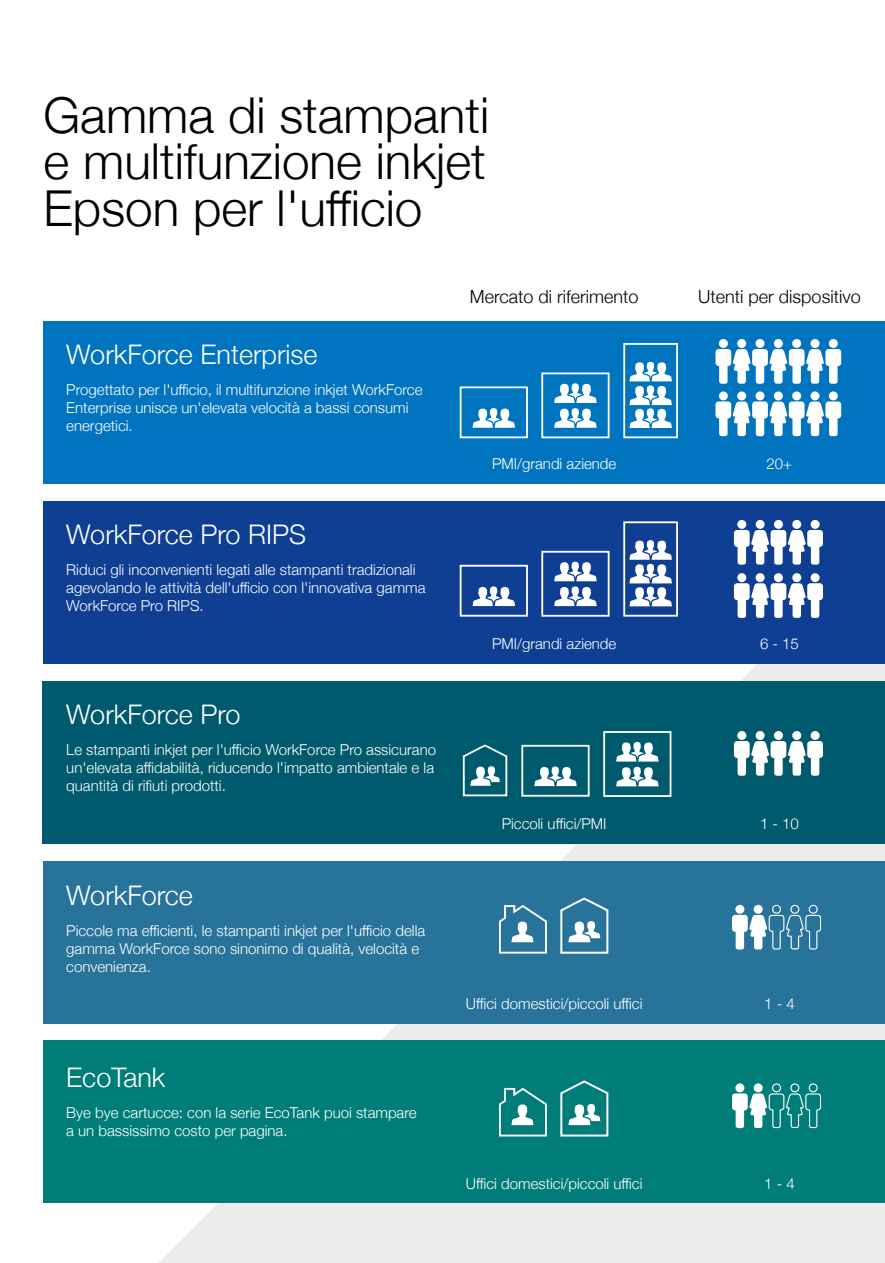
<style>
.page{position:relative;width:885px;height:1263px;background:#fff}
.page>*{position:absolute;margin:0;border:0;box-sizing:border-box;transform-origin:0 0}
.t1{font:300 49.5px/46.5px "Helvetica Neue";color:#000;text-align:justify}
.t2{font:300 27px "Helvetica Neue";color:#fff}
.t3{font:300 18px "Helvetica Neue";color:#000}
.t4{font:300 15px/18px "Helvetica Neue";color:#fff}
</style>
<div class="page">
<svg style="left:158px;top:663px;width:726px;height:600px;fill:#ececec"></svg>
<div style="left:43px;top:680px;width:841px;height:163px;background:#005a6d"></div>
<div style="left:737px;top:731px;width:9px;height:9px;background:#fff;border-radius:50%"></div>
<svg style="left:773px;top:731px;width:9px;height:9px"></svg>
<div style="left:810px;top:731px;width:9px;height:9px;background:#fff;border-radius:50%"></div>
<div style="left:792px;top:731px;width:9px;height:9px;background:#fff;border-radius:50%"></div>
<div style="left:755px;top:731px;width:9px;height:9px;background:#fff;border-radius:50%"></div>
<svg style="left:733px;top:741px;width:89px;height:35px"></svg>
<svg style="left:462px;top:744px;width:46px;height:52px"></svg>
<svg style="left:534px;top:766px;width:42px;height:20px"></svg>
<div style="left:521px;top:745px;width:68px;height:52px;border:2px solid #fff"></div>
<svg style="left:616px;top:742px;width:42px;height:44px"></svg>
<div style="left:603px;top:731px;width:68px;height:66px;border:2px solid #fff"></div>
<div style="left:44px;top:321px;width:840px;height:163px;background:#0074be"></div>
<div style="left:718px;top:339px;width:9px;height:9px;background:#fff;border-radius:50%"></div>
<div style="left:755px;top:339px;width:9px;height:9px;background:#fff;border-radius:50%"></div>
<div style="left:792px;top:339px;width:9px;height:9px;background:#fff;border-radius:50%"></div>
<div style="left:773px;top:339px;width:9px;height:9px;background:#fff;border-radius:50%"></div>
<div style="left:828px;top:339px;width:9px;height:9px;background:#fff;border-radius:50%"></div>
<div style="left:810px;top:339px;width:9px;height:9px;background:#fff;border-radius:50%"></div>
<div style="left:737px;top:339px;width:9px;height:9px;background:#fff;border-radius:50%"></div>
<svg style="left:715px;top:349px;width:126px;height:35px"></svg>
<div style="left:718px;top:391px;width:9px;height:9px;background:#fff;border-radius:50%"></div>
<div style="left:755px;top:391px;width:9px;height:9px;background:#fff;border-radius:50%"></div>
<div style="left:792px;top:391px;width:9px;height:9px;background:#fff;border-radius:50%"></div>
<div style="left:773px;top:391px;width:9px;height:9px;background:#fff;border-radius:50%"></div>
<div style="left:828px;top:391px;width:9px;height:9px;background:#fff;border-radius:50%"></div>
<div style="left:810px;top:391px;width:9px;height:9px;background:#fff;border-radius:50%"></div>
<div style="left:737px;top:391px;width:9px;height:9px;background:#fff;border-radius:50%"></div>
<svg style="left:715px;top:401px;width:126px;height:35px"></svg>
<svg style="left:472px;top:408px;width:43px;height:20px"></svg>
<div style="left:459px;top:386px;width:69px;height:52px;border:2px solid #fff"></div>
<svg style="left:623px;top:343px;width:55px;height:95px"></svg>
<svg style="left:554px;top:383px;width:42px;height:45px"></svg>
<div style="left:541px;top:372px;width:68px;height:66px;border:2px solid #fff"></div>
<div style="left:44px;top:501px;width:840px;height:162px;background:#0f3f93"></div>
<div style="left:737px;top:520px;width:9px;height:9px;background:#fff;border-radius:50%"></div>
<svg style="left:773px;top:520px;width:9px;height:9px"></svg>
<div style="left:810px;top:520px;width:9px;height:9px;background:#fff;border-radius:50%"></div>
<div style="left:792px;top:520px;width:9px;height:9px;background:#fff;border-radius:50%"></div>
<div style="left:755px;top:520px;width:9px;height:9px;background:#fff;border-radius:50%"></div>
<svg style="left:733px;top:530px;width:89px;height:35px"></svg>
<div style="left:737px;top:573px;width:9px;height:9px;background:#fff;border-radius:50%"></div>
<svg style="left:773px;top:573px;width:9px;height:9px"></svg>
<div style="left:810px;top:573px;width:9px;height:9px;background:#fff;border-radius:50%"></div>
<div style="left:792px;top:573px;width:9px;height:9px;background:#fff;border-radius:50%"></div>
<div style="left:755px;top:573px;width:9px;height:9px;background:#fff;border-radius:50%"></div>
<svg style="left:733px;top:583px;width:89px;height:35px"></svg>
<svg style="left:472px;top:586px;width:43px;height:20px"></svg>
<div style="left:459px;top:565px;width:69px;height:52px;border:2px solid #fff"></div>
<svg style="left:623px;top:521px;width:55px;height:96px"></svg>
<svg style="left:554px;top:561px;width:42px;height:45px"></svg>
<div style="left:541px;top:551px;width:68px;height:66px;border:2px solid #fff"></div>
<div style="left:44px;top:860px;width:840px;height:163px;background:#28739a"></div>
<svg style="left:732px;top:905px;width:89px;height:44px"></svg>
<svg style="left:499px;top:905px;width:48px;height:49px"></svg>
<svg style="left:560px;top:897px;width:49px;height:57px"></svg>
<div style="left:44px;top:1040px;width:840px;height:163px;background:#007d78"></div>
<svg style="left:732px;top:1083px;width:89px;height:45px"></svg>
<svg style="left:499px;top:1087px;width:48px;height:49px"></svg>
<svg style="left:560px;top:1080px;width:49px;height:56px"></svg>
<h1 class="t1" style="left:44px;top:88px;width:447px">Gamma di stampanti e multifunzione inkjet Epson per l'ufficio</h1>
<h2 class="t2" style="left:66px;top:332px;width:253px">WorkForce Enterprise</h2>
<p class="t4" style="left:66px;top:379px;width:357px">Progettato per l'ufficio, il multifunzione inkjet WorkForce<br>Enterprise unisce un'elevata velocità a bassi consumi energetici.</p>
<h2 class="t2" style="left:66px;top:513px;width:241px">WorkForce Pro RIPS</h2>
<p class="t4" style="left:66px;top:560px;width:360px">Riduci gli inconvenienti legati alle stampanti tradizionali agevolando le attività dell'ufficio con l'innovativa gamma<br>WorkForce Pro RIPS.</p>
<h2 class="t2" style="left:66px;top:692px;width:176px">WorkForce Pro</h2>
<p class="t4" style="left:66px;top:739px;width:371px">Le stampanti inkjet per l'ufficio WorkForce Pro assicurano un'elevata affidabilità, riducendo l'impatto ambientale e la quantità di rifiuti prodotti.</p>
<h2 class="t2" style="left:66px;top:874px;width:128px">WorkForce</h2>
<p class="t4" style="left:66px;top:921px;width:360px">Piccole ma efficienti, le stampanti inkjet per l'ufficio della gamma WorkForce sono sinonimo di qualità, velocità e convenienza.</p>
<h2 class="t2" style="left:66px;top:1055px;width:101px">EcoTank</h2>
<p class="t4" style="left:66px;top:1102px;width:352px">Bye bye cartucce: con la serie EcoTank puoi stampare a un bassissimo costo per pagina.</p>
<p class="t3" style="left:470px;top:282px;width:170px">Mercato di riferimento</p>
<p class="t3" style="left:698px;top:282px;width:164px">Utenti per dispositivo</p>
<p class="t4" style="left:492px;top:453px;width:126px">PMI/grandi aziende</p>
<p class="t4" style="left:766px;top:453px;width:27px">20+</p>
<p class="t4" style="left:492px;top:634px;width:126px">PMI/grandi aziende</p>
<p class="t4" style="left:759px;top:634px;width:40px">6 - 15</p>
<p class="t4" style="left:501px;top:813px;width:106px">Piccoli uffici/PMI</p>
<p class="t4" style="left:759px;top:813px;width:40px">1 - 10</p>
<p class="t4" style="left:466px;top:994px;width:178px">Uffici domestici/piccoli uffici</p>
<p class="t4" style="left:764px;top:994px;width:32px">1 - 4</p>
<p class="t4" style="left:466px;top:1173px;width:178px">Uffici domestici/piccoli uffici</p>
<p class="t4" style="left:764px;top:1173px;width:32px">1 - 4</p>
</div>
